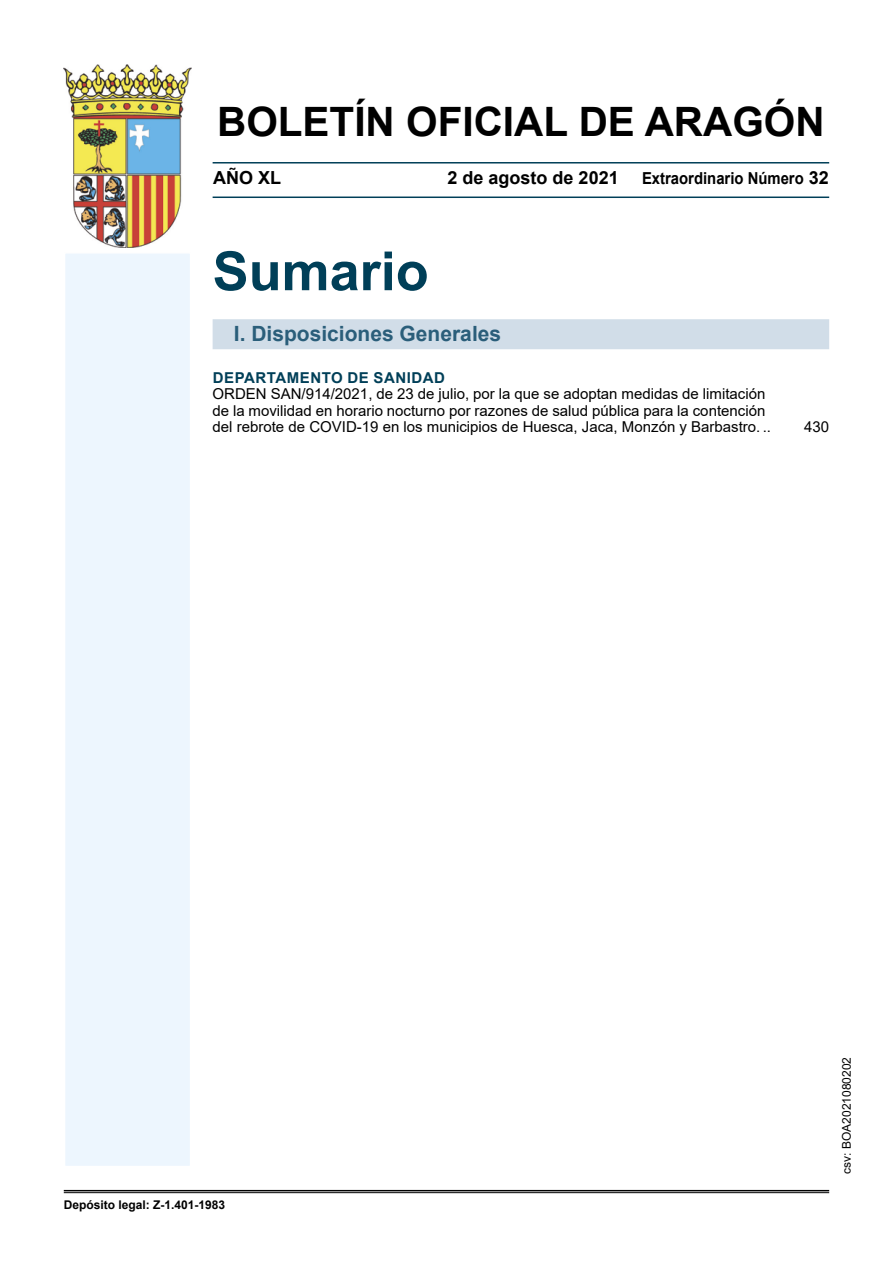
<style>
.page{position:relative;width:893px;height:1263px;background:#fff}
.page>*{position:absolute;margin:0;border:0;box-sizing:border-box;transform-origin:0 0}
.Sumario{font:700 54px "Arial";color:#003f58}
.Titulo{font:700 40.5px "Arial";color:#000}
.indice_n1{font:700 21px "Arial";color:#2a5e7a}
.cabecera{font:700 18px "Arial";color:#000}
.cabeceraI{font:700 18px "Arial";color:#000}
.cabeceraD{font:700 16.5px "Arial";color:#000;scale:.9 1}
.indice_n4{font:15px/16.5px "Arial";color:#000;text-align:justify}
.indice_n3{font:700 15px "Arial";letter-spacing:.035em;color:#003f58}
.deposito{font:700 12px "Arial";color:#000}
.estilo_head-i{font:12px "Arial";color:#000}
.s1{font-size:18px}
</style>
<div class="page">
<div style="left:213px;top:319px;width:616px;height:30px;background:#d1dde8"></div>
<hr style="left:213px;top:197px;width:616px;height:1px;background:#003f58">
<hr style="left:213px;top:162px;width:616px;height:2px;background:#003f58">
<img style="left:64px;top:64px;width:127px;height:184px">
<div style="left:64px;top:252px;width:127px;height:915px;background:#edf6fe;border:2px solid #fff"></div>
<hr style="left:64px;top:1190px;width:765px;height:1px;background:#000">
<hr style="left:64px;top:1192px;width:765px;height:1px;background:#000">
<h1 class="Titulo" style="left:217px;top:93px;width:609px">BOLETÍN OFICIAL DE ARAGÓN</h1>
<p class="cabeceraI" style="left:213px;top:165px;width:70px">AÑO XL</p>
<p class="cabecera" style="left:448px;top:165px;width:173px">2 de agosto de 2021</p>
<p class="cabeceraD" style="left:642px;top:167px;width:209px">Extraordinario Número <span class="s1">32</span></p>
<h2 class="Sumario" style="left:213px;top:233px;width:218px">Sumario</h2>
<h3 class="indice_n1" style="left:234px;top:319px;width:269px">I. Disposiciones Generales</h3>
<p class="indice_n3" style="left:213px;top:367px;width:234px">DEPARTAMENTO DE SANIDAD</p>
<p class="indice_n4" style="left:213px;top:386px;width:554px">ORDEN SAN/914/2021, de 23 de julio, por la que se adoptan medidas de limitación de la movilidad en horario nocturno por razones de salud pública para la contención del rebrote de COVID-19 en los municipios de Huesca, Jaca, Monzón y Barbastro.</p>
<p class="indice_n4" style="left:804px;top:419px;width:27px">430</p>
<p class="deposito" style="left:64px;top:1196px;width:163px">Depósito legal: Z-1.401-1983</p>
<p class="estilo_head-i" style="left:838px;top:1174px;width:118px;rotate:-90deg">csv: BOA2021080202</p>
</div>
